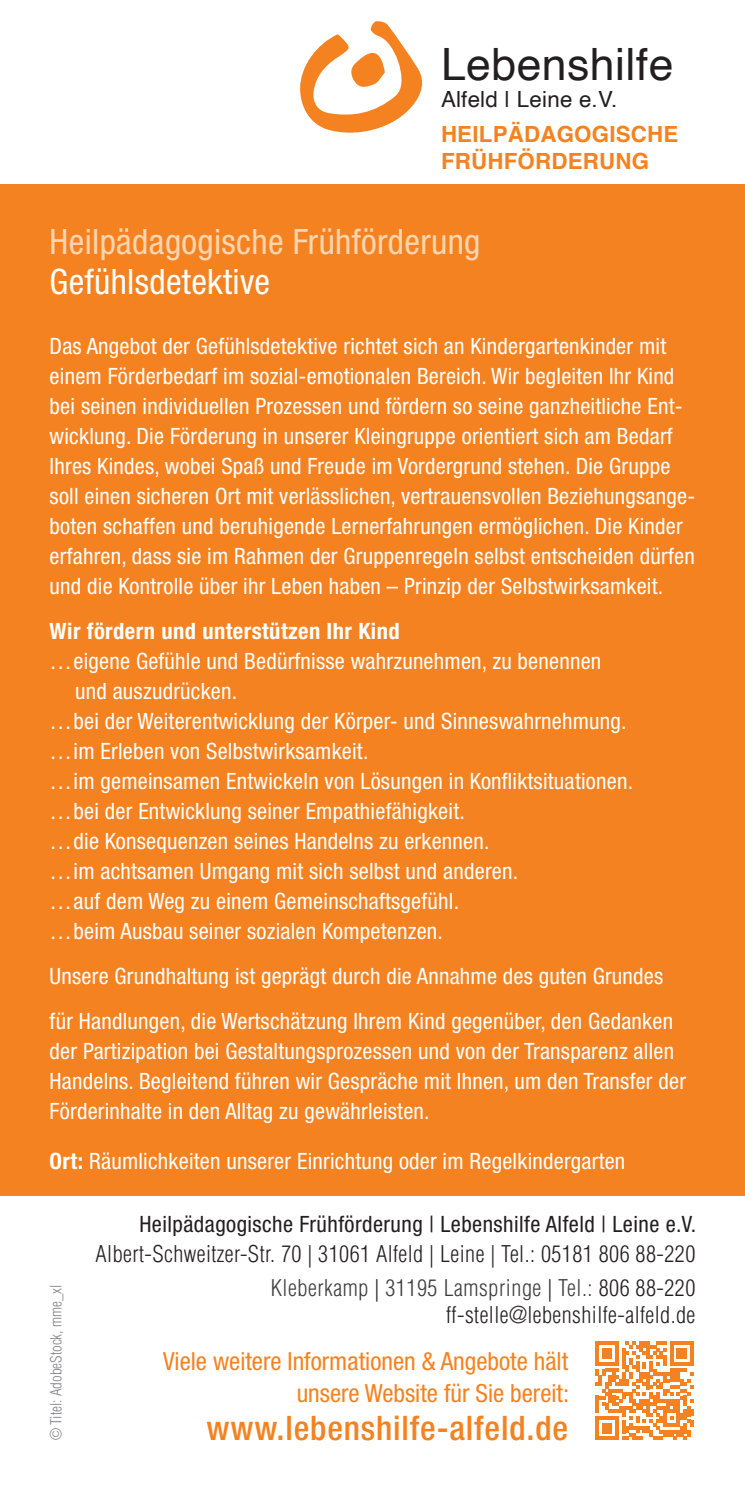
<style>
.page{position:relative;width:745px;height:1489px;background:#fff}
.page>*{position:absolute;margin:0;border:0;box-sizing:border-box;transform-origin:0 0}
.t1{font:44.5px "Helvetica";letter-spacing:.01em;color:#231f20}
.t2{font:condensed 35px "Helvetica Neue";letter-spacing:.01em;color:#fdd5b0}
.t3{font:condensed 35px "Helvetica Neue";letter-spacing:.01em;color:#fff}
.t4{font:500 condensed 33.75px "Helvetica Neue";letter-spacing:.025em;color:#f58220}
.t5{font:condensed 25px/32.5px "Helvetica Neue";color:#f58220;text-align:right}
.t6{font:condensed 22.5px/30px "Helvetica Neue";letter-spacing:.01em;color:#fff}
.t7{font:300 condensed 22.5px/33.8px "Helvetica";letter-spacing:.02em;color:#231f20;text-align:right}
.t8{font:condensed 22.5px "Helvetica Neue";letter-spacing:.02em;color:#231f20}
.t9{font:700 condensed 22.5px "Helvetica Neue";letter-spacing:.02em;color:#fff}
.t10{font:700 22.25px/27px "Helvetica";letter-spacing:.01em;color:#f58220}
.t11{font:22.25px "Helvetica";letter-spacing:.01em;color:#231f20}
.t12{font:300 condensed 15px "Helvetica";color:#808285}
.s1{font-weight:700}
.s2{color:#3e3e3f}
</style>
<div class="page">
<div style="left:0;top:184px;width:744px;height:1012px;background:#f58220"></div>
<svg style="left:595px;top:1341px;width:98px;height:98px"></svg>
<svg style="left:300px;top:21px;width:123px;height:112px"></svg>
<h1 class="t1" style="left:440px;top:30px;width:234px">Lebenshilfe</h1>
<p class="t11" style="left:440px;top:82px;width:178px">Alfeld | Leine e.V.</p>
<p class="t10" style="left:440px;top:123px;width:239px">HEILPÄDAGOGISCHE<br>FRÜHFÖRDERUNG</p>
<h2 class="t2" style="left:50px;top:221px;width:432px">Heilpädagogische Frühförderung</h2>
<h2 class="t3" style="left:50px;top:261px;width:222px">Gefühlsdetektive</h2>
<p class="t6" style="left:50px;top:331px;width:646px">Das Angebot der Gefühlsdetektive richtet sich an Kindergartenkinder mit einem Förderbedarf im sozial-emotionalen Bereich. Wir begleiten Ihr Kind bei seinen individuellen Prozessen und fördern so seine ganzheitliche Ent&shy;wicklung. Die Förderung in unserer Kleingruppe orientiert sich am Bedarf Ihres Kindes, wobei Spaß und Freude im Vordergrund stehen. Die Gruppe soll einen sicheren Ort mit verlässlichen, vertrauensvollen Beziehungsange&shy;boten schaffen und beruhigende Lernerfahrungen ermöglichen. Die Kinder erfahren, dass sie im Rahmen der Gruppenregeln selbst entscheiden dürfen und die Kontrolle über ihr Leben haben – Prinzip der Selbstwirksamkeit.</p>
<p class="t9" style="left:50px;top:617px;width:351px">Wir fördern und unterstützen Ihr Kind</p>
<p class="t6" style="left:50px;top:645px;width:553px">…eigene Gefühle und Bedürfnisse wahrzunehmen, zu benennen</p>
<p class="t6" style="left:75px;top:675px;width:163px">und auszudrücken.</p>
<p class="t6" style="left:50px;top:705px;width:578px">…bei der Weiterentwicklung der Körper- und Sinneswahrnehmung.</p>
<p class="t6" style="left:50px;top:735px;width:320px">…im Erleben von Selbstwirksamkeit.</p>
<p class="t6" style="left:50px;top:765px;width:584px">…im gemeinsamen Entwickeln von Lösungen in Konfliktsituationen.</p>
<p class="t6" style="left:50px;top:795px;width:416px">…bei der Entwicklung seiner Empathiefähigkeit.</p>
<p class="t6" style="left:50px;top:825px;width:441px">…die Konsequenzen seines Handelns zu erkennen.</p>
<p class="t6" style="left:50px;top:855px;width:469px">…im achtsamen Umgang mit sich selbst und anderen.</p>
<p class="t6" style="left:50px;top:885px;width:410px">…auf dem Weg zu einem Gemeinschaftsgefühl.</p>
<p class="t6" style="left:50px;top:915px;width:394px">…beim Ausbau seiner sozialen Kompetenzen.</p>
<p class="t6" style="left:50px;top:953px;width:624px;line-height:45px">Unsere Grundhaltung ist geprägt durch die Annahme des guten Grundes für Handlungen, die Wertschätzung Ihrem Kind gegenüber, den Gedanken</p>
<p class="t6" style="left:50px;top:1035px;width:637px">der Partizipation bei Gestaltungsprozessen und von der Transparenz allen<br>Handelns. Begleitend führen wir Gespräche mit Ihnen, um den Transfer der<br>Förderinhalte in den Alltag zu gewährleisten.</p>
<p class="t6" style="left:50px;top:1145px;width:577px"><span class="s1">Ort:</span> Räumlichkeiten unserer Einrichtung oder im Regelkindergarten</p>
<p class="t12" style="left:47px;top:1440px;width:157px;rotate:-90deg">© Titel: AdobeStock, mme_xl</p>
<p class="t8" style="left:139px;top:1210px;width:558px">Heilpädagogische Frühförderung | Lebenshilfe Alfeld | Leine e.V.</p>
<p class="t7" style="left:95px;top:1236px;width:601px">Albert-Schweitzer-Str. 70 | 31061 Alfeld | Leine | Tel.: 05181 806 88-220<br><span class="s2">Kleberkamp</span> | <span class="s2">31195 Lamspringe</span> | <span class="s2">Tel.:</span> 806 88-220</p>
<p class="t7" style="left:446px;top:1297px;width:250px">ff-stelle@lebenshilfe-alfeld.de</p>
<p class="t5" style="left:163px;top:1344px;width:407px">Viele weitere Informationen &amp; Angebote hält unsere Website für Sie bereit:</p>
<h3 class="t4" style="left:206px;top:1407px;width:363px">www.lebenshilfe-alfeld.de</h3>
</div>
